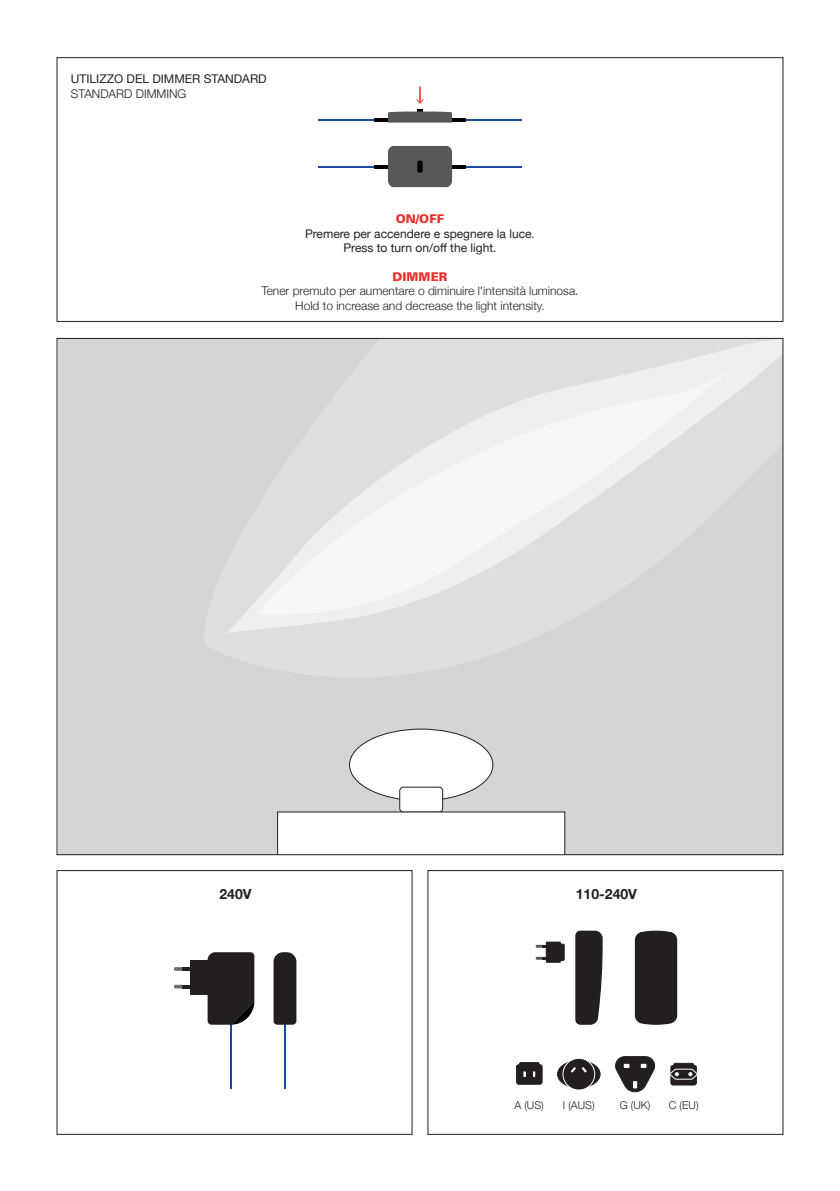
<style>
.page{position:relative;width:840px;height:1191px;background:#fff}
.page>*{position:absolute;margin:0;border:0;box-sizing:border-box;transform-origin:0 0}
.t1{font:700 14px "Helvetica Neue";color:#231f20}
.t2{font:300 12px/14.4px "Helvetica Neue";color:#231f20;text-align:center}
.t3{font:12px/14.4px "Helvetica Neue";color:#231f20;text-align:center}
.t4{font:300 10.8px "Helvetica Neue";color:#231f20}
.s1{font-family:"Univers";font-weight:900;color:#ee2e2c}
</style>
<div class="page">
<hr style="left:465px;top:119px;width:56px;height:2px;background:#174aa0">
<hr style="left:465px;top:166px;width:56px;height:1px;background:#174aa0">
<hr style="left:318px;top:119px;width:56px;height:2px;background:#174aa0">
<hr style="left:318px;top:166px;width:56px;height:1px;background:#174aa0">
<hr style="left:374px;top:165px;width:14px;height:3px;background:#000">
<svg style="left:388px;top:146px;width:77px;height:41px"></svg>
<hr style="left:374px;top:118px;width:14px;height:4px;background:#000">
<hr style="left:452px;top:118px;width:13px;height:4px;background:#000">
<svg style="left:388px;top:86px;width:64px;height:37px"></svg>
<div style="left:57px;top:57px;width:725px;height:265px;border:1px solid #231f20"></div>
<div style="left:58px;top:338px;width:724px;height:516px;background:#d4d5d6"></div>
<div style="left:349px;top:729px;width:143px;height:71px;background:#fff;border-radius:50%"></div>
<div style="left:399px;top:787px;width:43px;height:25px;background:#fff;border-radius:4px"></div>
<div style="left:399px;top:787px;width:43px;height:25px;border:1px solid #231f20;border-radius:4px"></div>
<div style="left:277px;top:811px;width:287px;height:42px;background:#fff"></div>
<svg style="left:227px;top:340px;width:553px;height:293px"></svg>
<hr style="left:230px;top:1020px;width:1px;height:68px;background:#0d4da1">
<hr style="left:284px;top:1020px;width:1px;height:68px;background:#0d4da1">
<svg style="left:273px;top:952px;width:23px;height:72px"></svg>
<div style="left:190px;top:960px;width:17px;height:35px;background:#231f20"></div>
<svg style="left:207px;top:952px;width:47px;height:72px"></svg>
<svg style="left:174px;top:967px;width:16px;height:3px"></svg>
<svg style="left:174px;top:984px;width:16px;height:4px"></svg>
<svg style="left:670px;top:1062px;width:27px;height:23px"></svg>
<svg style="left:615px;top:1056px;width:41px;height:37px"></svg>
<div style="left:562px;top:1058px;width:32px;height:32px;border:1px solid #fff;border-radius:50%"></div>
<svg style="left:516px;top:1062px;width:26px;height:22px"></svg>
<svg style="left:557px;top:1060px;width:43px;height:28px"></svg>
<svg style="left:574px;top:854px;width:28px;height:171px"></svg>
<svg style="left:535px;top:941px;width:30px;height:22px"></svg>
<div style="left:634px;top:930px;width:43px;height:95px;background:#231f20"></div>
<p class="t3" style="left:71px;top:72px;width:197px">UTILIZZO DEL DIMMER STANDARD</p>
<p class="t2" style="left:71px;top:85px;width:117px">STANDARD DIMMING</p>
<p class="t3" style="left:305px;top:213px;width:231px"><span class="s1">ON/OFF<br></span>Premere per accendere e spegnere la luce.<br>Press to turn on/off the light.</p>
<p class="t2" style="left:261px;top:269px;width:318px"><span class="s1">DIMMER<br></span>Tener premuto per aumentare o diminuire l'intensità luminosa.<br>Hold to increase and decrease the light intensity.</p>
<p class="t1" style="left:219px;top:883px;width:34px">240V</p>
<p class="t1" style="left:575px;top:883px;width:63px">110-240V</p>
<p class="t4" style="left:514px;top:1096px;width:31px">A (US)</p>
<p class="t4" style="left:562px;top:1096px;width:33px">I (AUS)</p>
<p class="t4" style="left:619px;top:1096px;width:32px">G (UK)</p>
<p class="t4" style="left:668px;top:1096px;width:31px">C (EU)</p>
</div>
